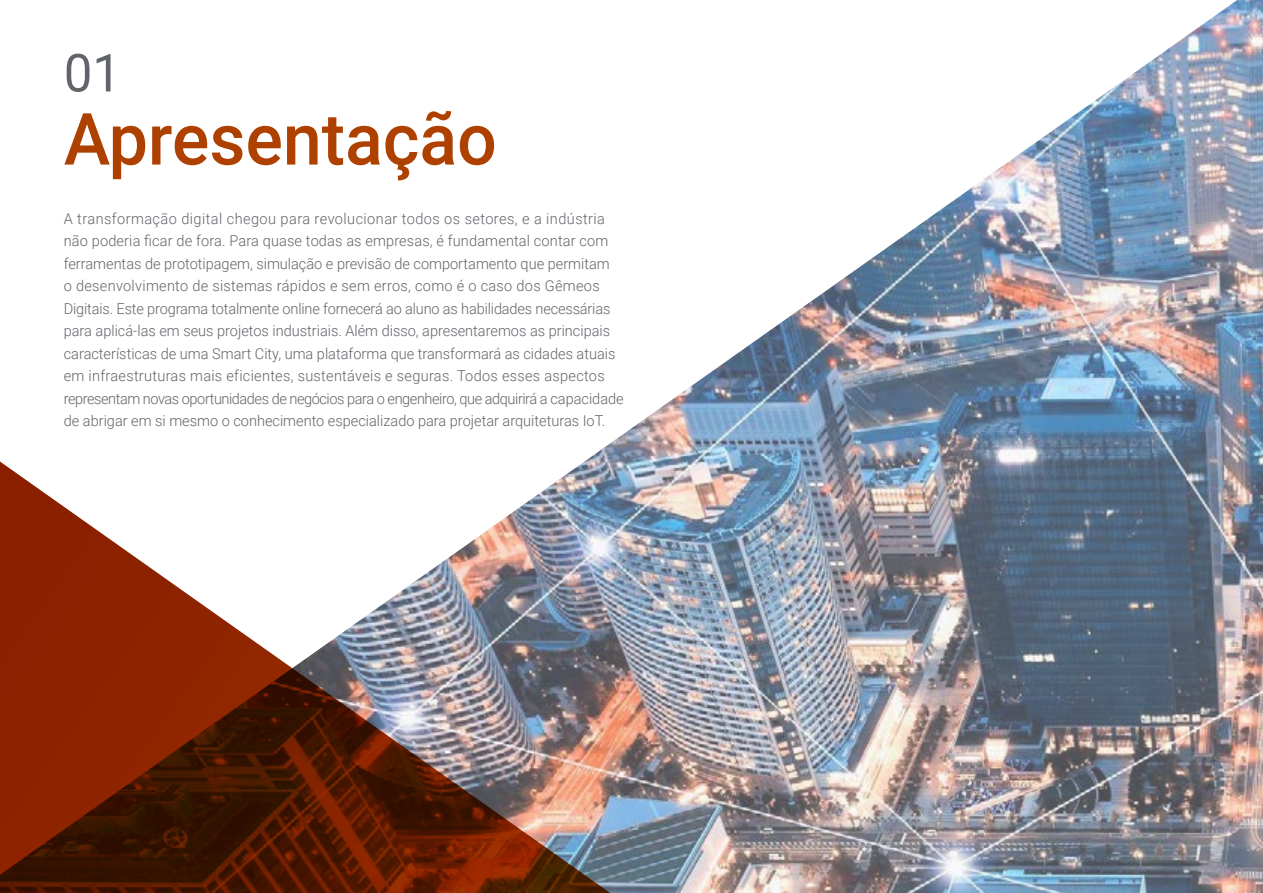
<style>
.page{position:relative;width:1263px;height:893px;background:#fff}
.page>*{position:absolute;margin:0;border:0;box-sizing:border-box;transform-origin:0 0}
.t1{font:500 72px "Roboto";color:#ae4000}
.t2{font:52.5px "Roboto";color:#61646a}
.t3{font:300 15px/22.5px "Roboto";color:#61646a}
</style>
<div class="page">
<img style="left:606px;top:0;width:657px;height:893px">
<img style="left:0;top:446px;width:640px;height:447px">
<h2 class="t2" style="left:64px;top:36px;width:59px">01</h2>
<h1 class="t1" style="left:64px;top:89px;width:435px">Apresentação</h1>
<p class="t3" style="left:64px;top:207px;width:561px">A transformação digital chegou para revolucionar todos os setores, e a indústria não poderia ficar de fora. Para quase todas as empresas, é fundamental contar com ferramentas de prototipagem, simulação e previsão de comportamento que permitam<br>o desenvolvimento de sistemas rápidos e sem erros, como é o caso dos Gêmeos Digitais. Este programa totalmente online fornecerá ao aluno as habilidades necessárias para aplicá-las em seus projetos industriais. Além disso, apresentaremos as principais características de uma Smart City, uma plataforma que transformará as cidades atuais em infraestruturas mais eficientes, sustentáveis e seguras. Todos esses aspectos representam novas oportunidades de negócios para o engenheiro, que adquirirá a capacidade de abrigar em si mesmo o conhecimento especializado para projetar arquiteturas IoT.</p>
</div>
